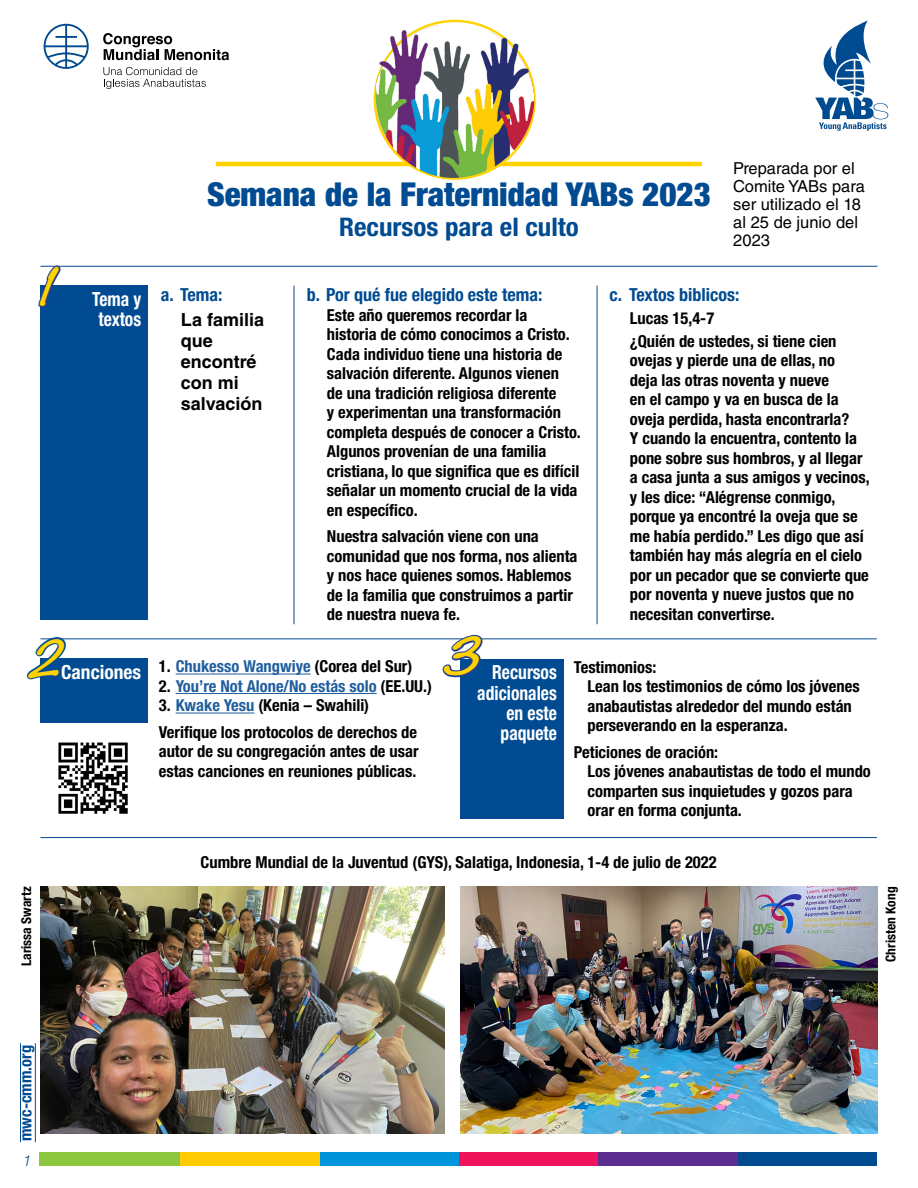
<style>
.page{position:relative;width:918px;height:1188px;background:#fff}
.page>*{position:absolute;margin:0;border:0;box-sizing:border-box;transform-origin:0 0}
.t1{font:italic 700 45px "Noteworthy";color:#ffd200}
.t2{font:900 condensed 33px "Helvetica Neue LT Std";color:#004b91}
.t3{font:700 condensed 25.65px "Helvetica Neue LT Std";color:#004b91;scale:1.05 1}
.t4{font:700 condensed 19.5px/20.2px "Helvetica Neue LT Std";color:#fff;text-align:center;scale:.9 1}
.t5{font:700 condensed 19.5px "Helvetica Neue LT Std";color:#fff}
.t6{font:700 condensed 18px "Helvetica Neue LT Std";color:#004b91}
.t7{font:700 18px/21px "Helvetica LT Std";color:#000}
.t8{font:700 condensed 16.5px/19.5px "Helvetica Neue LT Std";color:#000}
.t9{font:700 condensed 16.5px "Helvetica Neue LT Std";color:#215e9e}
.t10{font:16.5px/18px "Helvetica LT Std";color:#000}
.t11{font:700 condensed 16.5px "Helvetica Neue LT Std";color:#004b91}
.t12{font:italic 300 15px "Helvetica Neue LT Std";color:#004b91}
.t13{font:700 condensed 13.5px "Helvetica Neue LT Std";color:#000}
.s1{color:#000}
.s2{color:#215e9e}
</style>
<div class="page">
<div style="left:736px;top:1153px;width:141px;height:13px;background:#004a8f"></div>
<div style="left:597px;top:1153px;width:141px;height:13px;background:#5c2d91"></div>
<div style="left:458px;top:1153px;width:140px;height:13px;background:#ed145b"></div>
<div style="left:318px;top:1153px;width:141px;height:13px;background:#0095da"></div>
<div style="left:179px;top:1153px;width:140px;height:13px;background:#ffcb05"></div>
<div style="left:39px;top:1153px;width:141px;height:13px;background:#8dc63f"></div>
<svg style="left:815px;top:21px;width:73px;height:110px"></svg>
<svg style="left:103px;top:33px;width:126px;height:27px"></svg>
<svg style="left:103px;top:67px;width:103px;height:22px"></svg>
<svg style="left:44px;top:24px;width:45px;height:45px"></svg>
<hr style="left:20px;top:1043px;width:1px;height:99px;background:#004b91">
<hr style="left:35px;top:1043px;width:1px;height:99px;background:#004b91">
<hr style="left:40px;top:638px;width:837px;height:1px;background:#004b91">
<hr style="left:40px;top:837px;width:837px;height:1px;background:#004b91">
<hr style="left:216px;top:162px;width:486px;height:4px;background:#ffd200">
<div style="left:40px;top:285px;width:108px;height:335px;background:#004b91"></div>
<hr style="left:40px;top:266px;width:838px;height:1px;background:#004b91">
<hr style="left:294px;top:286px;width:1px;height:338px;background:#004b91">
<hr style="left:597px;top:286px;width:1px;height:338px;background:#004b91">
<svg style="left:38px;top:265px;width:25px;height:43px"></svg>
<img style="left:372px;top:20px;width:163px;height:159px">
<div style="left:40px;top:658px;width:108px;height:160px;background:#004b91"></div>
<div style="left:460px;top:659px;width:104px;height:160px;background:#004b91"></div>
<hr style="left:176px;top:674px;width:135px;height:1px;background:#215e9e">
<hr style="left:176px;top:693px;width:201px;height:1px;background:#215e9e">
<hr style="left:176px;top:713px;width:78px;height:1px;background:#215e9e">
<svg style="left:26px;top:637px;width:43px;height:43px"></svg>
<svg style="left:440px;top:634px;width:45px;height:44px"></svg>
<div style="left:38px;top:724px;width:114px;height:102px;background:#fff"></div>
<img style="left:58px;top:742px;width:70px;height:72px">
<img style="left:40px;top:887px;width:404px;height:247px">
<img style="left:460px;top:887px;width:418px;height:247px">
<h1 class="t1" style="left:36px;top:247px;width:44px">1</h1>
<p class="t4" style="left:92px;top:289px;width:56px">Tema y textos</p>
<h2 class="t2" style="left:207px;top:174px;width:505px">Semana de la Fraternidad YABs 2023</h2>
<h3 class="t3" style="left:339px;top:212px;width:230px">Recursos para el culto</h3>
<p class="t10" style="left:733px;top:159px;width:133px">Preparada por el<br>Comite YABs para ser utilizado el 18 al 25 de junio del<br>2023</p>
<p class="t6" style="left:161px;top:284px;width:63px">a. Tema:</p>
<p class="t7" style="left:181px;top:309px;width:85px">La familia que encontré con mi salvación</p>
<p class="t6" style="left:307px;top:284px;width:237px">b. Por qué fue elegido este tema:</p>
<p class="t8" style="left:327px;top:305px;width:255px">Este año queremos recordar la historia de cómo conocimos a Cristo.<br>Cada individuo tiene una historia de salvación diferente. Algunos vienen<br>de una tradición religiosa diferente<br>y experimentan una transformación completa después de conocer a Cristo.<br>Algunos provenían de una familia cristiana, lo que significa que es difícil señalar un momento crucial de la vida en específico.</p>
<p class="t8" style="left:327px;top:526px;width:252px">Nuestra salvación viene con una comunidad que nos forma, nos alienta y nos hace quienes somos. Hablemos de la familia que construimos a partir de nuestra nueva fe.</p>
<p class="t6" style="left:610px;top:284px;width:131px">c. Textos biblicos:</p>
<p class="t8" style="left:630px;top:307px;width:208px;line-height:22.8px">Lucas 15,4-7<br>¿Quién de ustedes, si tiene cien</p>
<p class="t8" style="left:630px;top:351px;width:241px">ovejas y pierde una de ellas, no<br>deja las otras noventa y nueve<br>en el campo y va en busca de la oveja perdida, hasta encontrarla?<br>Y cuando la encuentra, contento la pone sobre sus hombros, y al llegar a casa junta a sus amigos y vecinos, y les dice: “Alégrense conmigo, porque ya encontré la oveja que se me había perdido.” Les digo que así también hay más alegría en el cielo por un pecador que se convierte que por noventa y nueve justos que no necesitan convertirse.</p>
<h1 class="t1" style="left:27px;top:619px;width:63px">2</h1>
<h1 class="t1" style="left:440px;top:617px;width:67px">3</h1>
<p class="t9" style="left:159px;top:657px;width:255px"><span class="s1">1.</span> Chukesso Wangwiye <span class="s1">(Corea del Sur)</span></p>
<p class="t9" style="left:159px;top:676px;width:275px"><span class="s1">2.</span> You’re Not Alone/No estás solo <span class="s1">(EE.UU.)</span></p>
<p class="t8" style="left:159px;top:692px;width:260px;line-height:26.2px">3. <span class="s2">Kwake Yesu</span> (Kenia – Swahili)<br>Verifique los protocolos de derechos de</p>
<p class="t8" style="left:159px;top:741px;width:261px">autor de su congregación antes de usar estas canciones en reuniones públicas.</p>
<p class="t5" style="left:61px;top:660px;width:82px">Canciones</p>
<p class="t4" style="left:477px;top:662px;width:90px;text-align:right">Recursos adicionales en este paquete</p>
<p class="t8" style="left:587px;top:657px;width:274px;text-indent:-13px">Testimonios:<br>Lean los testimonios de cómo los jóvenes anabautistas alrededor del mundo están perseverando en la esperanza.</p>
<p class="t8" style="left:587px;top:742px;width:285px;text-indent:-13px">Peticiones de oración:<br>Los jóvenes anabautistas de todo el mundo comparten sus inquietudes y gozos para orar en forma conjunta.</p>
<p class="t8" style="left:201px;top:852px;width:518px">Cumbre Mundial de la Juventud (GYS), Salatiga, Indonesia, 1-4 de julio de 2022</p>
<p class="t13" style="left:18px;top:966px;width:81px;rotate:-90deg">Larissa Swartz</p>
<p class="t13" style="left:883px;top:962px;width:77px;rotate:-90deg">Christen Kong</p>
<p class="t11" style="left:16px;top:1141px;width:98px;rotate:-90deg">mwc-cmm.org</p>
<p class="t12" style="left:23px;top:1151px;width:10px">1</p>
</div>
